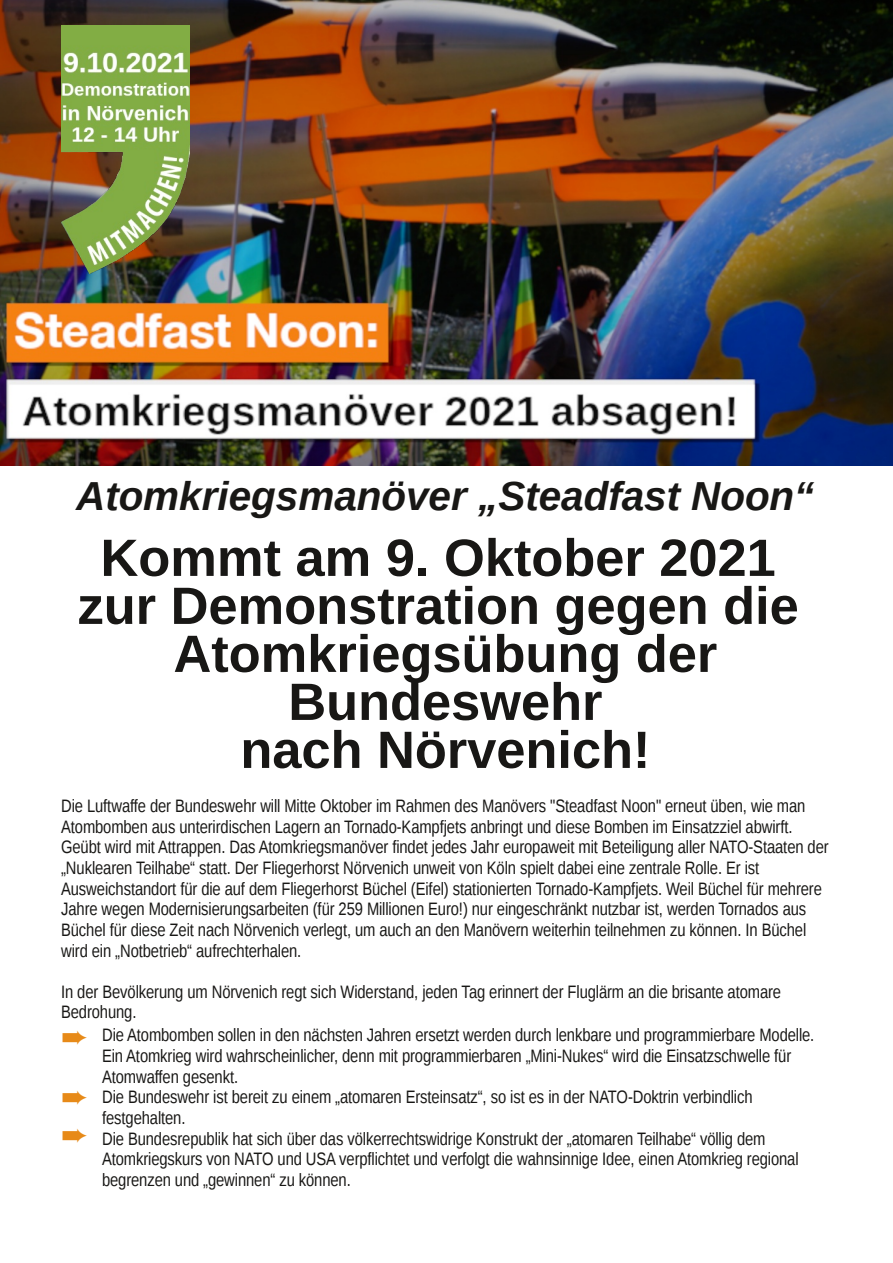
<style>
.page{position:relative;width:893px;height:1263px;background:#fff}
.page>*{position:absolute;margin:0;border:0;box-sizing:border-box;transform-origin:0 0}
.t1{font:700 52.5px/48px "Liberation Sans";color:#181715;text-align:center}
.t2{font:italic 700 40.5px "Liberation Sans";color:#181715}
.t3{font:33px/59.6px "DejaVu Sans";color:#e78a18}
.t4{font:18px/20.7px "Liberation Sans Narrow";letter-spacing:-.005em;color:#181715}
</style>
<div class="page">
<img style="left:0;top:0;width:893px;height:466px">
<img style="left:61px;top:26px;width:128px;height:248px">
<h2 class="t2" style="left:76px;top:473px;width:740px">Atomkriegsmanöver „Steadfast Noon“</h2>
<h1 class="t1" style="left:77px;top:534px;width:723px">Kommt am 9. Oktober 2021 zur Demonstration gegen die<br>Atomkriegsübung der<br>Bundeswehr<br>nach Nörvenich!</h1>
<p class="t4" style="left:61px;top:795px;width:769px">Die Luftwaffe der Bundeswehr will Mitte Oktober im Rahmen des Manövers "Steadfast Noon" erneut üben, wie man Atombomben aus unterirdischen Lagern an Tornado-Kampfjets anbringt und diese Bomben im Einsatzziel abwirft.<br>Geübt wird mit Attrappen. Das Atomkriegsmanöver findet jedes Jahr europaweit mit Beteiligung aller NATO-Staaten der „Nuklearen Teilhabe“ statt. Der Fliegerhorst Nörvenich unweit von Köln spielt dabei eine zentrale Rolle. Er ist Ausweichstandort für die auf dem Fliegerhorst Büchel (Eifel) stationierten Tornado-Kampfjets. Weil Büchel für mehrere Jahre wegen Modernisierungsarbeiten (für 259 Millionen Euro!) nur eingeschränkt nutzbar ist, werden Tornados aus Büchel für diese Zeit nach Nörvenich verlegt, um auch an den Manövern weiterhin teilnehmen zu können. In Büchel wird ein „Notbetrieb“ aufrechterhalen.</p>
<p class="t4" style="left:61px;top:981px;width:721px">In der Bevölkerung um Nörvenich regt sich Widerstand, jeden Tag erinnert der Fluglärm an die brisante atomare<br>Bedrohung.</p>
<p class="t4" style="left:102px;top:1024px;width:714px">Die Atombomben sollen in den nächsten Jahren ersetzt werden durch lenkbare und programmierbare Modelle.<br>Ein Atomkrieg wird wahrscheinlicher, denn mit programmierbaren „Mini-Nukes“ wird die Einsatzschwelle für Atomwaffen gesenkt.<br>Die Bundeswehr ist bereit zu einem „atomaren Ersteinsatz“, so ist es in der NATO-Doktrin verbindlich festgehalten.<br>Die Bundesrepublik hat sich über das völkerrechtswidrige Konstrukt der „atomaren Teilhabe“ völlig dem Atomkriegskurs von NATO und USA verpflichtet und verfolgt die wahnsinnige Idee, einen Atomkrieg regional begrenzen und „gewinnen“ zu können.</p>
<h3 class="t3" style="left:61px;top:1007px;width:29px">➨ ➨</h3>
<h3 class="t3" style="left:61px;top:1105px;width:29px">➨</h3>
</div>
